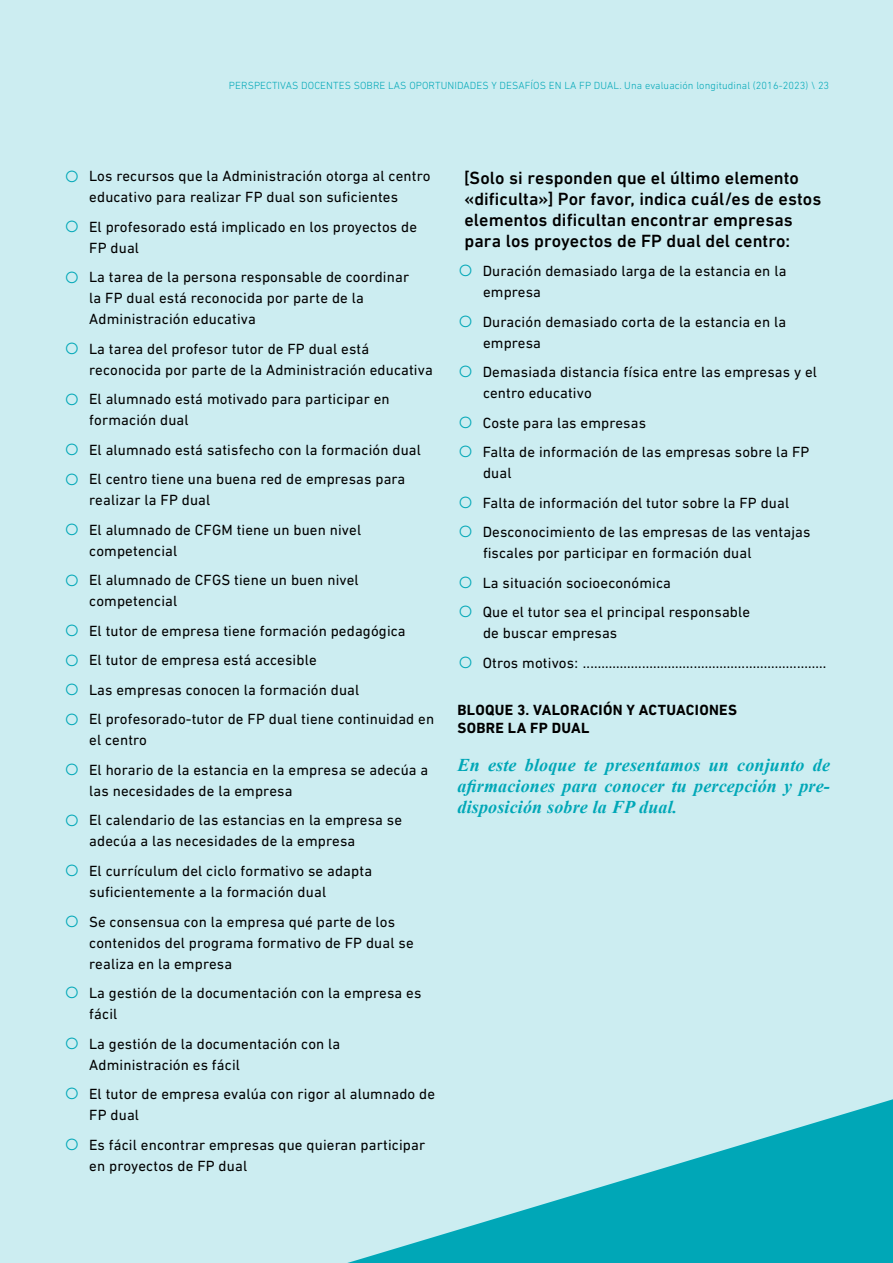
<style>
.page{position:relative;width:893px;height:1263px;background:#ccedf1}
.page>*{position:absolute;margin:0;border:0;box-sizing:border-box;transform-origin:0 0}
.t1{font:500 18px/21px "DIN Next LT Pro";letter-spacing:.005em;color:#000}
.t2{font:italic 700 18px/21px "Times New Roman";letter-spacing:.01em;color:#00a7b7;text-align:justify}
.t3{font:15px/21px "DIN Next LT Pro";letter-spacing:.01em;color:#000}
.t4{font:700 15px/18px "DIN Next LT Pro";letter-spacing:.02em;color:#000}
.t5{font:300 10.5px "DIN Next LT Pro";letter-spacing:.01em;color:#00a7b7}
.s1{font-family:"Arial";font-size:27px;color:#00a7b7}
</style>
<div class="page">
<svg style="left:347px;top:1099px;width:546px;height:164px"></svg>
<p class="t5" style="left:229px;top:79px;width:602px">PERSPECTIVAS DOCENTES SOBRE LAS OPORTUNIDADES Y DESAFÍOS EN LA FP DUAL. Una evaluación longitudinal (2016-2023) \ 23</p>
<p class="t3" style="left:64px;top:166px;width:368px;text-align:center"><span class="s1">○</span> Los recursos que la Administración otorga al centro educativo para realizar FP dual son suficientes</p>
<p class="t3" style="left:89px;top:216px;width:329px;text-indent:-26px"><span class="s1">○</span> El profesorado está implicado en los proyectos de<br>FP dual</p>
<p class="t3" style="left:89px;top:267px;width:321px;text-indent:-26px"><span class="s1">○</span> La tarea de la persona responsable de coordinar la FP dual está reconocida por parte de la<br>Administración educativa</p>
<p class="t3" style="left:89px;top:338px;width:345px;text-indent:-26px"><span class="s1">○</span> La tarea del profesor tutor de FP dual está reconocida por parte de la Administración educativa</p>
<p class="t3" style="left:89px;top:389px;width:302px;text-indent:-26px"><span class="s1">○</span> El alumnado está motivado para participar en formación dual</p>
<p class="t3" style="left:64px;top:439px;width:359px"><span class="s1">○</span> El alumnado está satisfecho con la formación dual</p>
<p class="t3" style="left:89px;top:469px;width:318px;text-indent:-26px"><span class="s1">○</span> El centro tiene una buena red de empresas para realizar la FP dual</p>
<p class="t3" style="left:89px;top:519px;width:273px;text-indent:-26px"><span class="s1">○</span> El alumnado de CFGM tiene un buen nivel competencial</p>
<p class="t3" style="left:89px;top:570px;width:271px;text-indent:-26px"><span class="s1">○</span> El alumnado de CFGS tiene un buen nivel competencial</p>
<p class="t3" style="left:64px;top:620px;width:343px"><span class="s1">○</span> El tutor de empresa tiene formación pedagógica</p>
<p class="t3" style="left:64px;top:650px;width:254px"><span class="s1">○</span> El tutor de empresa está accesible</p>
<p class="t3" style="left:64px;top:679px;width:297px"><span class="s1">○</span> Las empresas conocen la formación dual</p>
<p class="t3" style="left:89px;top:709px;width:346px;text-indent:-26px"><span class="s1">○</span> El profesorado-tutor de FP dual tiene continuidad en el centro</p>
<p class="t3" style="left:89px;top:759px;width:341px;text-indent:-26px"><span class="s1">○</span> El horario de la estancia en la empresa se adecúa a las necesidades de la empresa</p>
<p class="t3" style="left:89px;top:810px;width:314px;text-indent:-26px"><span class="s1">○</span> El calendario de las estancias en la empresa se adecúa a las necesidades de la empresa</p>
<p class="t3" style="left:89px;top:860px;width:284px;text-indent:-26px"><span class="s1">○</span> El currículum del ciclo formativo se adapta suficientemente a la formación dual</p>
<p class="t3" style="left:89px;top:911px;width:326px;text-indent:-26px"><span class="s1">○</span> Se consensua con la empresa qué parte de los contenidos del programa formativo de FP dual se realiza en la empresa</p>
<p class="t3" style="left:89px;top:982px;width:334px;text-indent:-26px"><span class="s1">○</span> La gestión de la documentación con la empresa es fácil</p>
<p class="t3" style="left:89px;top:1033px;width:253px;text-indent:-26px"><span class="s1">○</span> La gestión de la documentación con la<br>Administración es fácil</p>
<p class="t3" style="left:89px;top:1083px;width:347px;text-indent:-26px"><span class="s1">○</span> El tutor de empresa evalúa con rigor al alumnado de<br>FP dual</p>
<p class="t3" style="left:89px;top:1134px;width:337px;text-indent:-26px"><span class="s1">○</span> Es fácil encontrar empresas que quieran participar en proyectos de FP dual</p>
<p class="t1" style="left:464px;top:167px;width:358px">[Solo si responden que el último elemento «dificulta»] Por favor, indica cuál/es de estos elementos dificultan encontrar empresas para los proyectos de FP dual del centro:</p>
<p class="t3" style="left:483px;top:260px;width:305px;text-indent:-26px"><span class="s1">○</span> Duración demasiado larga de la estancia en la empresa</p>
<p class="t3" style="left:483px;top:311px;width:305px;text-indent:-26px"><span class="s1">○</span> Duración demasiado corta de la estancia en la empresa</p>
<p class="t3" style="left:483px;top:361px;width:336px;text-indent:-26px"><span class="s1">○</span> Demasiada distancia física entre las empresas y el centro educativo</p>
<p class="t3" style="left:457px;top:412px;width:190px"><span class="s1">○</span> Coste para las empresas</p>
<p class="t3" style="left:483px;top:441px;width:328px;text-indent:-26px"><span class="s1">○</span> Falta de información de las empresas sobre la FP dual</p>
<p class="t3" style="left:457px;top:492px;width:333px"><span class="s1">○</span> Falta de información del tutor sobre la FP dual</p>
<p class="t3" style="left:483px;top:521px;width:329px;text-indent:-26px"><span class="s1">○</span> Desconocimiento de las empresas de las ventajas fiscales por participar en formación dual</p>
<p class="t3" style="left:457px;top:572px;width:215px"><span class="s1">○</span> La situación socioeconómica</p>
<p class="t3" style="left:483px;top:601px;width:269px;text-indent:-26px"><span class="s1">○</span> Que el tutor sea el principal responsable de buscar empresas</p>
<p class="t3" style="left:457px;top:652px;width:370px"><span class="s1">○</span> Otros motivos: ..................................................................</p>
<p class="t4" style="left:457px;top:701px;width:281px">BLOQUE 3. VALORACIÓN Y ACTUACIONES<br>SOBRE LA FP DUAL</p>
<p class="t2" style="left:457px;top:754px;width:374px">En este bloque te presentamos un conjunto de afirmaciones para conocer tu percepción y pre&shy;disposición sobre la FP dual.</p>
</div>
